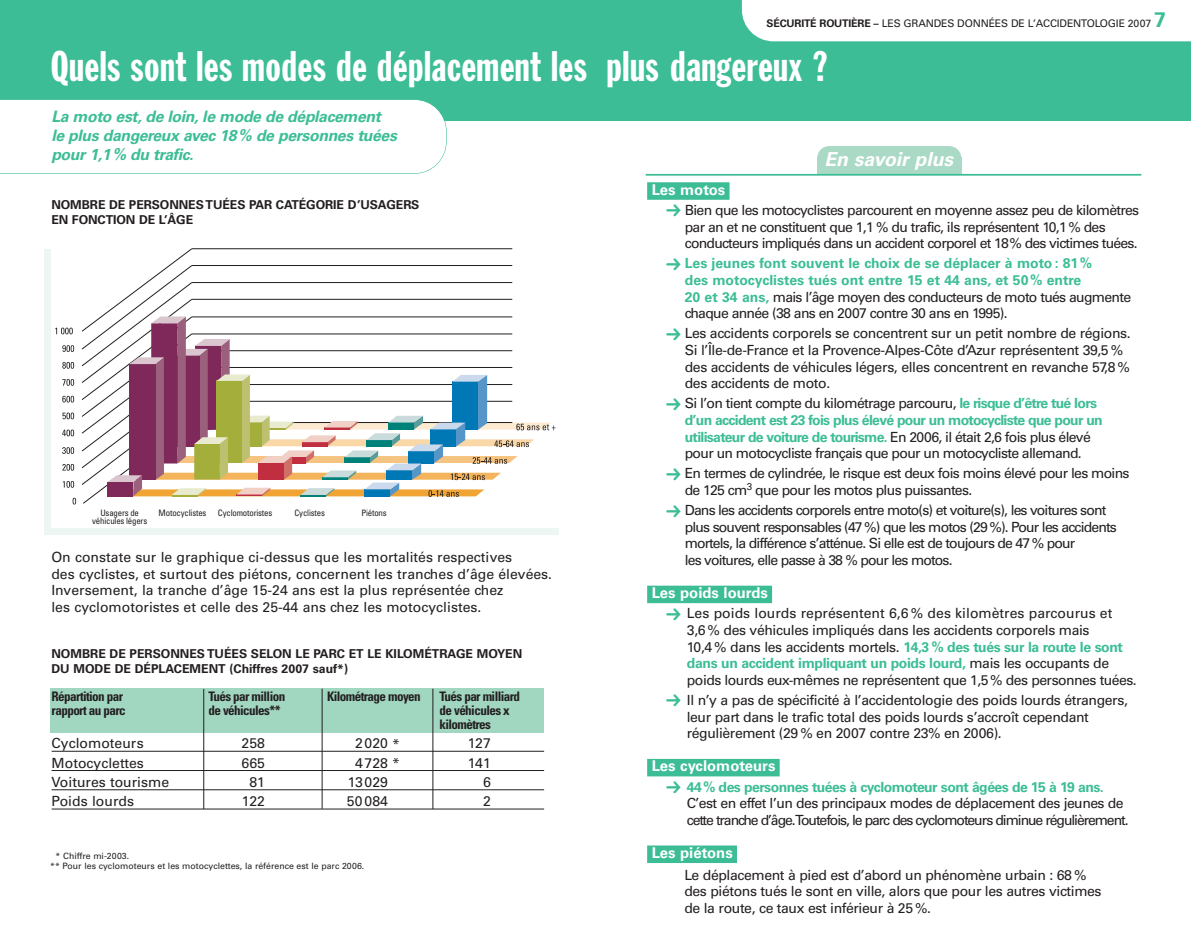
<style>
.page{position:relative;width:1191px;height:943px;background:#fff}
.page>*{position:absolute;margin:0;border:0;box-sizing:border-box;transform-origin:0 0}
.t1{font:42px "Franklin Gothic Extra Cond";letter-spacing:.01em;color:#fff}
.t2{font:italic 700 19.25px "Univers";color:#fff}
.t3{font:italic 700 15.75px/18.9px "Univers";letter-spacing:-.02em;color:#3cbd96}
.t4{font:700 14.88px "Univers";color:#fff}
.t5{font:14px/16.6px "Univers";letter-spacing:-.03em;color:#231f20}
.t6{font:14px/16.6px "Univers";letter-spacing:-.05em;color:#231f20}
.t7{font:14px/16.8px "Univers";color:#231f20}
.t8{font:14px/16.6px "Univers";letter-spacing:-.06em;color:#231f20}
.t9{font:700 14px/16.6px "Univers";color:#3cbd96}
.t10{font:14px/16.6px "Univers";letter-spacing:-.08em;color:#231f20}
.t11{font:700 14px "Univers";letter-spacing:-.04em;color:#3cbd96}
.t12{font:700 condensed 13.12px/14px "Univers";letter-spacing:-.045em;color:#231f20}
.t13{font:700 12.25px/14.7px "Univers";color:#231f20}
.t14{font:10.5px "Univers";letter-spacing:-.015em;color:#231f20}
.t15{font:8.75px/10.5px "Univers";color:#231f20}
.t16{font:condensed 8.75px/8.4px "Univers";letter-spacing:-.02em;color:#231f20;text-align:center}
.s1{font-weight:700}
.s2{font-weight:700;font-size:21px;color:#3cbd96}
.s3{color:#3cbd96}
.s4{font-weight:400;color:#231f20}
.s5{font-weight:700;color:#3cbd96}
</style>
<div class="page">
<div style="left:50px;top:688px;width:493px;height:44px;background:#a1d6c1"></div>
<div style="left:44px;top:249px;width:514px;height:285px;background:#edf6f2"></div>
<div style="left:0;top:0;width:1191px;height:120px;background:#3cbd96"></div>
<svg style="left:0;top:99px;width:446px;height:75px"></svg>
<div style="left:52px;top:240px;width:517px;height:288px;background:#fff"></div>
<svg style="left:55px;top:248px;width:500px;height:256px"></svg>
<div style="left:647px;top:182px;width:82px;height:18px;background:#3cbd96"></div>
<div style="left:647px;top:585px;width:125px;height:18px;background:#3cbd96"></div>
<div style="left:647px;top:759px;width:132px;height:17px;background:#3cbd96"></div>
<div style="left:647px;top:845px;width:90px;height:18px;background:#3cbd96"></div>
<hr style="left:52px;top:751px;width:492px;height:1px;background:#231f20">
<hr style="left:52px;top:770px;width:492px;height:1px;background:#231f20">
<hr style="left:52px;top:789px;width:492px;height:1px;background:#231f20">
<hr style="left:52px;top:808px;width:492px;height:1px;background:#231f20">
<hr style="left:203px;top:689px;width:1px;height:120px;background:#231f20">
<hr style="left:322px;top:688px;width:1px;height:120px;background:#231f20">
<hr style="left:432px;top:688px;width:1px;height:121px;background:#231f20">
<div style="left:742px;top:0;width:449px;height:41px;background:#fff"></div>
<div style="left:817px;top:146px;width:144px;height:24px;background:#aadac6;border-radius:12px"></div>
<div style="left:817px;top:157px;width:144px;height:18px;background:#aadac6"></div>
<hr style="left:645px;top:174px;width:496px;height:2px;background:#3cbd96">
<p class="t14" style="left:766px;top:20px;width:400px"><span class="s1">SÉCURITÉ ROUTIÈRE –</span> LES GRANDES DONNÉES DE L’ACCIDENTOLOGIE 2007 <span class="s2">7</span></p>
<h1 class="t1" style="left:51px;top:51px;width:778px">Quels sont les modes de déplacement les plus dangereux ?</h1>
<p class="t3" style="left:51px;top:109px;width:347px">La moto est, de loin, le mode de déplacement le plus dangereux avec 18% de personnes tuées pour 1,1% du trafic.</p>
<p class="t13" style="left:51px;top:198px;width:369px">NOMBRE DE PERSONNESTUÉES PAR CATÉGORIE D’USAGERS<br>EN FONCTION DE L’ÂGE</p>
<p class="t16" style="left:92px;top:509px;width:57px">Usagers de véhicules légers</p>
<p class="t16" style="left:159px;top:509px;width:49px">Motocyclistes</p>
<p class="t16" style="left:218px;top:509px;width:56px">Cyclomotoristes</p>
<p class="t16" style="left:294px;top:509px;width:32px">Cyclistes</p>
<p class="t16" style="left:361px;top:509px;width:27px">Piétons</p>
<p class="t7" style="left:51px;top:549px;width:502px">On constate sur le graphique ci-dessus que les mortalités respectives<br>des cyclistes, et surtout des piétons, concernent les tranches d’âge élevées.<br>Inversement, la tranche d’âge 15-24 ans est la plus représentée chez<br>les cyclomotoristes et celle des 25-44 ans chez les motocyclistes.</p>
<p class="t13" style="left:51px;top:647px;width:472px">NOMBRE DE PERSONNES TUÉES SELON LE PARC ET LE KILOMÉTRAGE MOYEN<br>DU MODE DE DÉPLACEMENT (Chiffres 2007 sauf*)</p>
<p class="t12" style="left:52px;top:690px;width:73px">Répartition par</p>
<p class="t12" style="left:208px;top:690px;width:78px">Tués par million</p>
<p class="t12" style="left:327px;top:690px;width:95px">Kilométrage moyen</p>
<p class="t12" style="left:439px;top:690px;width:82px">Tués par milliard</p>
<p class="t12" style="left:52px;top:704px;width:76px">rapport au parc</p>
<p class="t12" style="left:208px;top:704px;width:74px">de véhicules**</p>
<p class="t12" style="left:439px;top:704px;width:72px">de véhicules x kilomètres</p>
<p class="t7" style="left:52px;top:736px;width:94px">Cyclomoteurs</p>
<p class="t5" style="left:242px;top:736px;width:25px">258</p>
<p class="t5" style="left:355px;top:736px;width:46px">2020 *</p>
<p class="t5" style="left:468px;top:736px;width:25px">127</p>
<p class="t7" style="left:52px;top:755px;width:94px">Motocyclettes</p>
<p class="t5" style="left:242px;top:755px;width:25px">665</p>
<p class="t5" style="left:355px;top:755px;width:46px">4728 *</p>
<p class="t5" style="left:468px;top:755px;width:24px">141</p>
<p class="t7" style="left:52px;top:774px;width:119px">Voitures tourisme</p>
<p class="t5" style="left:249px;top:774px;width:17px">81</p>
<p class="t5" style="left:348px;top:774px;width:42px">13029</p>
<p class="t5" style="left:483px;top:774px;width:9px">6</p>
<p class="t7" style="left:52px;top:794px;width:84px">Poids lourds</p>
<p class="t5" style="left:242px;top:794px;width:25px">122</p>
<p class="t5" style="left:347px;top:794px;width:43px">50 084</p>
<p class="t5" style="left:483px;top:794px;width:9px">2</p>
<p class="t15" style="left:50px;top:851px;width:315px;text-indent:5px">* Chiffre mi-2003.<br>** Pour les cyclomoteurs et les motocyclettes, la référence est le parc 2006.</p>
<h2 class="t2" style="left:824px;top:152px;width:130px">En savoir plus</h2>
<p class="t4" style="left:651px;top:184px;width:79px">Les motos<span class="s3">.</span></p>
<p class="t6" style="left:685px;top:203px;width:456px">Bien que les motocyclistes parcourent en moyenne assez peu de kilomètres par an et ne constituent que 1,1 % du trafic, ils représentent 10,1 % des conducteurs impliqués dans un accident corporel et 18% des victimes tuées.</p>
<p class="t9" style="left:685px;top:256px;width:448px">Les jeunes font souvent le choix de se déplacer à moto : 81%<br>des motocyclistes tués ont entre 15 et 44 ans, et 50% entre<br>20 et 34 ans, <span class="s4">mais l’âge moyen des conducteurs de moto tués augmente chaque année (38 ans en 2007 contre 30 ans en 1995).</span></p>
<p class="t5" style="left:685px;top:326px;width:447px">Les accidents corporels se concentrent sur un petit nombre de régions.<br>Si l’Île-de-France et la Provence-Alpes-Côte d’Azur représentent 39,5 % des accidents de véhicules légers, elles concentrent en revanche 57,8 % des accidents de moto.</p>
<p class="t6" style="left:685px;top:396px;width:419px">Si l’on tient compte du kilométrage parcouru, <span class="s5">le risque d’être tué lors d’un accident est 23 fois plus élevé pour un motocycliste que pour un utilisateur de voiture de tourisme.</span> En 2006, il était 2,6 fois plus élevé pour un motocycliste français que pour un motocycliste allemand.</p>
<p class="t6" style="left:685px;top:466px;width:446px">En termes de cylindrée, le risque est deux fois moins élevé pour les moins de 125 cm<sup>3</sup> que pour les motos plus puissantes.</p>
<p class="t8" style="left:685px;top:503px;width:433px">Dans les accidents corporels entre moto(s) et voiture(s), les voitures sont plus souvent responsables (47 %) que les motos (29 %). Pour les accidents mortels, la différence s’atténue. Si elle est de toujours de 47 % pour<br>les voitures, elle passe à 38 % pour les motos.</p>
<p class="t4" style="left:651px;top:587px;width:122px">Les poids lourds<span class="s3">.</span></p>
<p class="t5" style="left:687px;top:606px;width:451px">Les poids lourds représentent 6,6 % des kilomètres parcourus et<br>3,6 % des véhicules impliqués dans les accidents corporels mais<br>10,4 % dans les accidents mortels. <span class="s5">14,3 % des tués sur la route le sont dans un accident impliquant un poids lourd,</span> mais les occupants de poids lourds eux-mêmes ne représentent que 1,5 % des personnes tuées.</p>
<p class="t5" style="left:687px;top:693px;width:443px">Il n’y a pas de spécificité à l’accidentologie des poids lourds étrangers, leur part dans le trafic total des poids lourds s’accroît cependant régulièrement (29 % en 2007 contre 23% en 2006).</p>
<p class="t4" style="left:651px;top:760px;width:129px">Les cyclomoteurs<span class="s3">.</span></p>
<p class="t11" style="left:687px;top:781px;width:418px">44% des personnes tuées à cyclomoteur sont âgées de 15 à 19 ans.</p>
<p class="t10" style="left:687px;top:796px;width:443px">C’est en effet l’un des principaux modes de déplacement des jeunes de cette tranche d’âge.Toutefois, le parc des cyclomoteurs diminue régulièrement.</p>
<p class="t4" style="left:651px;top:847px;width:87px">Les piétons<span class="s3">.</span></p>
<p class="t5" style="left:684px;top:867px;width:419px">Le déplacement à pied est d’abord un phénomène urbain : 68 % des piétons tués le sont en ville, alors que pour les autres victimes de la route, ce taux est inférieur à 25 %.</p>
</div>
